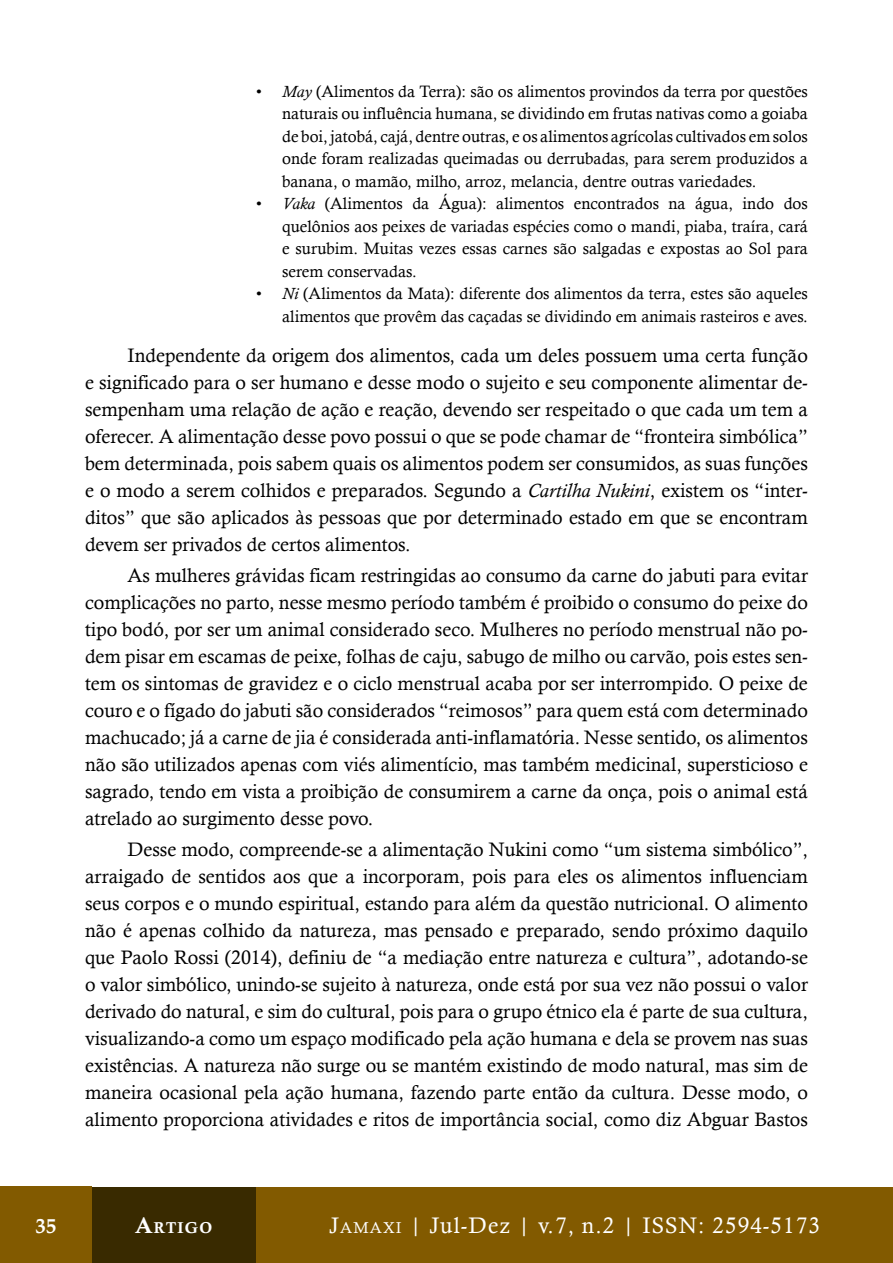
<style>
.page{position:relative;width:893px;height:1263px;background:#fff}
.page>*{position:absolute;margin:0;border:0;box-sizing:border-box;transform-origin:0 0}
.t1{font:22.5px "Calisto";letter-spacing:.05em;color:#fff}
.t2{font:700 21px "Palatino Linotype";color:#fff}
.t3{font:19.5px/27px "Calisto";color:#000;text-align:justify}
.t4{font:16.5px/22.5px "Calisto";color:#000;text-align:justify}
.t5{font:15.75px "Calis MT Bol";letter-spacing:.07em;color:#fff}
.s1{font-style:italic}
.s2{font-size:22.5px}
.s3{font-style:inherit}
.s4{font-size:15.75px}
</style>
<div class="page">
<div style="left:255px;top:1187px;width:638px;height:76px;background:#825a00"></div>
<div style="left:92px;top:1187px;width:163px;height:76px;background:#392a00"></div>
<div style="left:0;top:1187px;width:92px;height:76px;background:#825a00"></div>
<p class="t4" style="left:282px;top:80px;width:527px;text-indent:-27px"><span class="s1">• May</span> (Alimentos da Terra): são os alimentos provindos da terra por questões naturais ou influência humana, se dividindo em frutas nativas como a goiaba de boi, jatobá, cajá, dentre outras, e os alimentos agrícolas cultivados em solos onde foram realizadas queimadas ou derrubadas, para serem produzidos a banana, o mamão, milho, arroz, melancia, dentre outras variedades.</p>
<p class="t4" style="left:282px;top:192px;width:527px;text-indent:-27px"><span class="s1">• Vaka</span> (Alimentos da Água): alimentos encontrados na água, indo dos quelônios aos peixes de variadas espécies como o mandi, piaba, traíra, cará e surubim. Muitas vezes essas carnes são salgadas e expostas ao Sol para serem conservadas.</p>
<p class="t4" style="left:255px;top:282px;width:554px;text-align:right"><span class="s1">• Ni</span> (Alimentos da Mata): diferente dos alimentos da terra, estes são aqueles alimentos que provêm das caçadas se dividindo em animais rasteiros e aves.</p>
<p class="t3" style="left:85px;top:341px;width:724px;text-indent:43px">Independente da origem dos alimentos, cada um deles possuem uma certa função e significado para o ser humano e desse modo o sujeito e seu componente alimentar de&shy;sempenham uma relação de ação e reação, devendo ser respeitado o que cada um tem a oferecer. A alimentação desse povo possui o que se pode chamar de “fronteira simbólica” bem determinada, pois sabem quais os alimentos podem ser consumidos, as suas funções e o modo a serem colhidos e preparados. Segundo a <span class="s1">Cartilha Nukini</span>, existem os “inter&shy;ditos” que são aplicados às pessoas que por determinado estado em que se encontram devem ser privados de certos alimentos.</p>
<p class="t3" style="left:85px;top:561px;width:724px;text-indent:43px">As mulheres grávidas ficam restringidas ao consumo da carne do jabuti para evitar complicações no parto, nesse mesmo período também é proibido o consumo do peixe do tipo bodó, por ser um animal considerado seco. Mulheres no período menstrual não po&shy;dem pisar em escamas de peixe, folhas de caju, sabugo de milho ou carvão, pois estes sen&shy;tem os sintomas de gravidez e o ciclo menstrual acaba por ser interrompido. O peixe de couro e o fígado do jabuti são considerados “reimosos” para quem está com determinado machucado; já a carne de jia é considerada anti-inflamatória. Nesse sentido, os alimentos não são utilizados apenas com viés alimentício, mas também medicinal, supersticioso e sagrado, tendo em vista a proibição de consumirem a carne da onça, pois o animal está atrelado ao surgimento desse povo.</p>
<p class="t3" style="left:85px;top:836px;width:724px;text-indent:43px">Desse modo, compreende-se a alimentação Nukini como “um sistema simbólico”, arraigado de sentidos aos que a incorporam, pois para eles os alimentos influenciam seus corpos e o mundo espiritual, estando para além da questão nutricional. O alimento não é apenas colhido da natureza, mas pensado e preparado, sendo próximo daquilo que Paolo Rossi (2014), definiu de “a mediação entre natureza e cultura”, adotando-se o valor simbólico, unindo-se sujeito à natureza, onde está por sua vez não possui o valor derivado do natural, e sim do cultural, pois para o grupo étnico ela é parte de sua cultura, visualizando-a como um espaço modificado pela ação humana e dela se provem nas suas existências. A natureza não surge ou se mantém existindo de modo natural, mas sim de maneira ocasional pela ação humana, fazendo parte então da cultura. Desse modo, o alimento proporciona atividades e ritos de importância social, como diz Abguar Bastos</p>
<p class="t2" style="left:36px;top:1211px;width:23px">35</p>
<p class="t5" style="left:135px;top:1219px;width:78px"><span class="s2">A</span>rtigo</p>
<p class="t1" style="left:329px;top:1212px;width:492px"><span class="s3">J</span><span class="s4">AMAXI</span> | Jul-Dez | v.7, n.2 | ISSN: 2594-5173</p>
</div>
